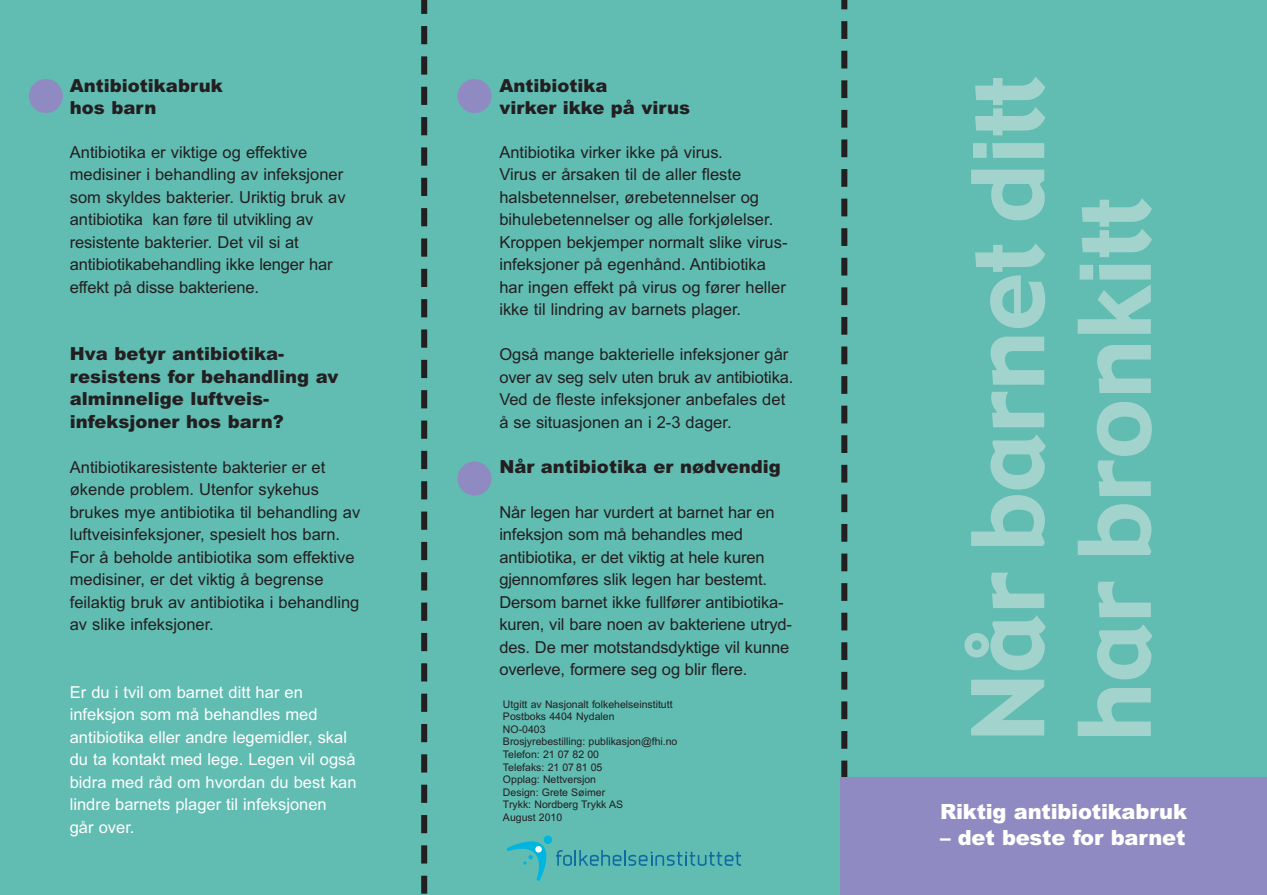
<style>
.page{position:relative;width:1267px;height:895px;background:#fff}
.page>*{position:absolute;margin:0;border:0;box-sizing:border-box;transform-origin:0 0}
.t1{font:97.5px/106.5px "Gadget";color:#a2d3cd}
.t2{font:900 21px "Arial";letter-spacing:-.01em;color:#fff}
.t3{font:900 18px/22.5px "Arial";color:#231f20}
.t4{font:16.5px/22.5px "Arial";color:#231f20}
.t5{font:16.5px/22.5px "Arial";color:#fff}
.t6{font:10.5px/12.6px "Arial";color:#231f20}
</style>
<div class="page">
<div style="left:0;top:0;width:1266px;height:895px;background:#61bcb2"></div>
<p class="t3" style="left:70px;top:75px;width:154px;line-height:21.6px">Antibiotikabruk hos barn</p>
<p class="t4" style="left:70px;top:141px;width:277px">Antibiotika er viktige og effektive medisiner i behandling av infeksjoner som skyldes bakterier. Uriktig bruk av antibiotika kan føre til utvikling av resistente bakterier. Det vil si at antibiotikabehandling ikke lenger har effekt på disse bakteriene.</p>
<p class="t3" style="left:70px;top:343px;width:270px">Hva betyr antibiotika&shy;resistens for behandling av alminnelige luftveis&shy;infeksjoner hos barn?</p>
<p class="t4" style="left:70px;top:456px;width:292px">Antibiotikaresistente bakterier er et økende problem. Utenfor sykehus brukes mye antibiotika til behandling av luftveisinfeksjoner, spesielt hos barn.<br>For å beholde antibiotika som effektive medisiner, er det viktig å begrense feilaktig bruk av antibiotika i behandling av slike infeksjoner.</p>
<p class="t5" style="left:70px;top:681px;width:288px">Er du i tvil om barnet ditt har en infeksjon som må behandles med antibiotika eller andre legemidler, skal du ta kontakt med lege. Legen vil også bidra med råd om hvordan du best kan lindre barnets plager til infeksjonen<br>går over.</p>
<p class="t3" style="left:499px;top:75px;width:192px;line-height:21.6px">Antibiotika<br>virker ikke på virus</p>
<p class="t4" style="left:499px;top:141px;width:289px">Antibiotika virker ikke på virus.<br>Virus er årsaken til de aller fleste halsbetennelser, ørebetennelser og bihulebetennelser og alle forkjølelser.<br>Kroppen bekjemper normalt slike virus&shy;infeksjoner på egenhånd. Antibiotika har ingen effekt på virus og fører heller ikke til lindring av barnets plager.</p>
<p class="t4" style="left:499px;top:343px;width:295px">Også mange bakterielle infeksjoner går over av seg selv uten bruk av antibiotika.<br>Ved de fleste infeksjoner anbefales det å se situasjonen an i 2-3 dager.</p>
<p class="t3" style="left:499px;top:455px;width:283px">Når antibiotika er nødvendig</p>
<p class="t4" style="left:499px;top:501px;width:294px">Når legen har vurdert at barnet har en infeksjon som må behandles med antibiotika, er det viktig at hele kuren gjennomføres slik legen har bestemt.<br>Dersom barnet ikke fullfører antibiotika&shy;kuren, vil bare noen av bakteriene utryd&shy;des. De mer motstandsdyktige vil kunne overleve, formere seg og blir flere.</p>
<p class="t6" style="left:503px;top:698px;width:176px">Utgitt av Nasjonalt folkehelseinstitutt<br>Postboks 4404 Nydalen<br>NO-0403<br>Brosjyrebestilling: publikasjon@fhi.no<br>Telefon: 21 07 82 00<br>Telefaks: 21 07 81 05<br>Opplag: Nettversjon<br>Design: Grete Søimer<br>Trykk: Nordberg Trykk AS<br>August 2010</p>
<h1 class="t1" style="left:957px;top:742px;width:667px;rotate:-90deg">Når barnet ditt har bronkitt</h1>
<p class="t2" style="left:939px;top:800px;width:248px">Riktig antibiotikabruk</p>
<p class="t2" style="left:939px;top:825px;width:247px">– det beste for barnet</p>
</div>
